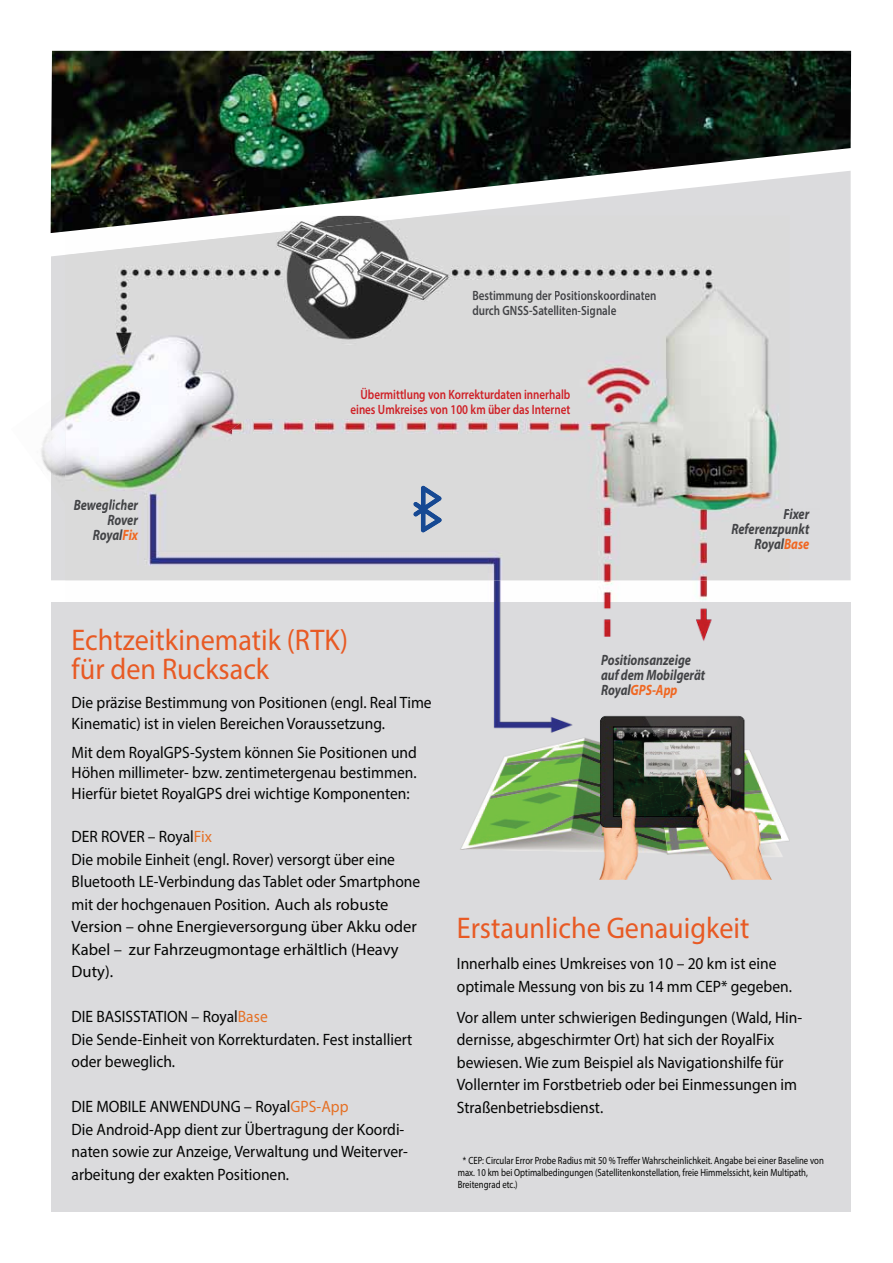
<style>
.page{position:relative;width:893px;height:1263px;background:#fff}
.page>*{position:absolute;margin:0;border:0;box-sizing:border-box;transform-origin:0 0}
.t1{font:30px/29.1px "Myriad Pro";color:#e85a24;scale:.94 1}
.t2{font:16.5px/22.5px "Myriad Pro";color:#040504;scale:.94 1}
.t3{font:italic 700 15px/15px "Myriad Pro";color:#434447;scale:.82 1}
.t4{font:italic 700 15px/15px "Myriad Pro";letter-spacing:-.005em;color:#434446;text-align:right;scale:.82 1}
.t5{font:600 13.5px/15px "Myriad Pro";letter-spacing:-.005em;color:#cf2026;text-align:right;scale:.82 1}
.t6{font:600 13.5px/15px "Myriad Pro";color:#434446;scale:.82 1}
.t7{font:10.5px/12px "Myriad Pro";color:#040504;scale:.83 1}
.s1{color:#434447}
.s2{color:#f06722}
.s3{color:#e57025}
.s4{font-family:"Liberation Sans"}
</style>
<div class="page">
<div style="left:51px;top:602px;width:799px;height:610px;background:#dbdbdd"></div>
<div style="left:51px;top:233px;width:800px;height:347px;background:#dbdbdd"></div>
<img style="left:65px;top:580px;width:724px;height:300px">
<img style="left:65px;top:233px;width:724px;height:347px">
<img style="left:413px;top:486px;width:29px;height:46px">
<img style="left:553px;top:285px;width:266px;height:224px">
<svg style="left:783px;top:509px;width:10px;height:10px"></svg>
<svg style="left:550px;top:389px;width:20px;height:10px"></svg>
<svg style="left:551px;top:405px;width:19px;height:9px"></svg>
<div style="left:548px;top:291px;width:108px;height:27px;background:#dadadc"></div>
<img style="left:41px;top:428px;width:10px;height:45px">
<img style="left:51px;top:389px;width:14px;height:115px">
<img style="left:65px;top:302px;width:198px;height:232px">
<div style="left:74px;top:499px;width:64px;height:41px;background:#dadada"></div>
<img style="left:51px;top:51px;width:800px;height:182px">
<p class="t6" style="left:472px;top:289px;width:226px"><span class="s1">Bestimmung der</span> Positionskoordinaten <span class="s1">durch GNSS-Sate</span>lliten-Signale</p>
<p class="t5" style="left:350px;top:388px;width:270px">Übermittlung von Korrekturdaten innerhalb eines Umkreises von 100 km über das Internet</p>
<p class="t4" style="left:74px;top:498px;width:80px">Bewegliche<span class="s1">r<br></span>R<span class="s1">over<br></span>R<span class="s1">oyal</span><span class="s2">Fix</span></p>
<p class="t4" style="left:789px;top:508px;width:5px">i</p>
<p class="t3" style="left:731px;top:508px;width:97px;text-align:right">F xer<br>Referenzpunkt<br>Royal<span class="s2">Base</span></p>
<h1 class="t1" style="left:72px;top:627px;width:296px">Echtzeitkinematik (RTK) für den Rucksack</h1>
<p class="t2" style="left:72px;top:693px;width:385px;line-height:20.7px">Die präzise Bestimmung von Positionen (engl. Real Time<br>Kinematic) ist in vielen Bereichen Voraussetzung.</p>
<p class="t2" style="left:72px;top:743px;width:369px;line-height:20.7px;text-align:justify">Mit dem RoyalGPS-System können Sie Positionen und Höhen millimeter- bzw. zentimetergenau bestimmen.<br>Hierfür bietet RoyalGPS drei wichtige Komponenten:</p>
<p class="t2" style="left:72px;top:827px;width:372px">DER ROVER – Royal<span class="s3">Fix<br></span>Die mobile Einheit (engl. Rover) versorgt über eine Bluetooth LE-Verbindung das Tablet oder Smartphone mit der hochgenauen Position. Auch als robuste Version – ohne Energieversorgung über Akku oder Kabel – zur Fahrzeugmontage erhältlich (Heavy Duty).</p>
<p class="t2" style="left:72px;top:1007px;width:364px">DIE BASISSTATION – Royal<span class="s3">Base<br></span>Die Sende-Einheit von Korrekturdaten. Fest installiert oder beweglich.</p>
<p class="t2" style="left:72px;top:1096px;width:359px">DIE MOBILE ANWENDUNG – Royal<span class="s3">GPS-App<br></span>Die Android-App dient zur Übertragung der Koordi&shy;naten sowie zur Anzeige, Verwaltung und Weiterver&shy;arbeitung der exakten Positionen.</p>
<p class="t3" style="left:601px;top:653px;width:128px">Positionsanzeige auf dem Mobilgerät<br>Royal<span class="s2">GPS-App</span></p>
<h1 class="t1" style="left:457px;top:916px;width:313px">Erstaunliche Genauigkeit</h1>
<p class="t2" style="left:457px;top:954px;width:358px">Innerhalb eines Umkreises von 10 – 20 km ist eine optimale Messung von bis zu 14 mm CEP* gegeben.</p>
<p class="t2" style="left:457px;top:1007px;width:369px">Vor allem unter schwierigen Bedingungen (Wald, Hin&shy;dernisse, abgeschirmter Ort) hat sich der RoyalFix bewiesen. Wie zum Beispiel als Navigationshilfe für Vollernter im Forstbetrieb oder bei Einmessungen im Straßenbetriebsdienst.</p>
<p class="t7" style="left:458px;top:1155px;width:442px;text-indent:5px"><span class="s4">*</span> CEP: Circular Error Probe Radius mit 50 % Treffer Wahrscheinlichkeit. Angabe bei einer Baseline von max. 10 km bei Optimalbedingungen (Satellitenkonstellation, freie Himmelssicht, kein Multipath,<br>Breitengrad etc.)</p>
</div>
